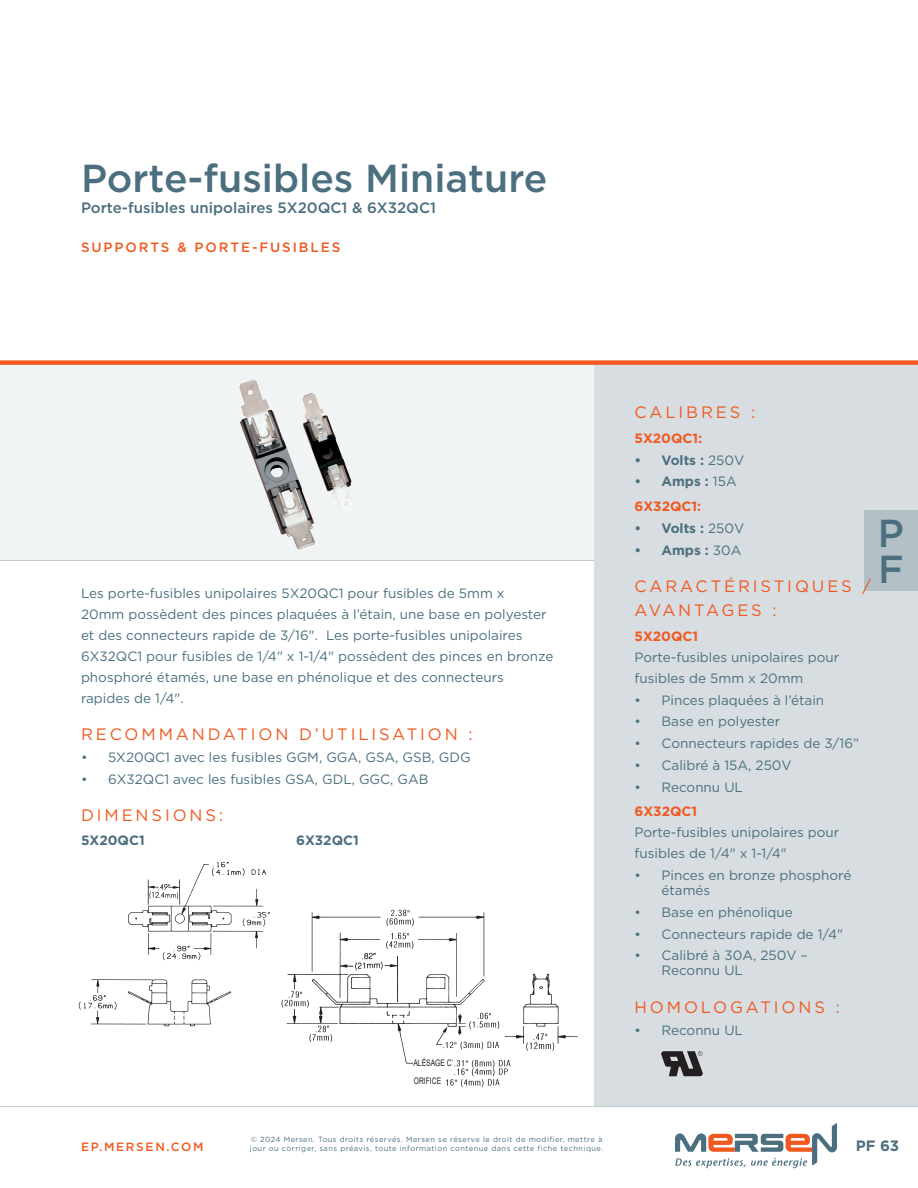
<style>
.page{position:relative;width:918px;height:1188px;background:#fff}
.page>*{position:absolute;margin:0;border:0;box-sizing:border-box;transform-origin:0 0}
.NEW_Product_MSL_Page_1{font:500 39px/36px "Gotham";color:#4b6f7f}
.NEW_Subhead{font:16.5px/24px "Gotham";letter-spacing:.175em;color:#f15921}
.NEW_Product_MSL_Description{font:500 15px "Gotham";color:#4b6f7f}
.t1{font:700 15px "Gotham";color:#4b6f7f}
.NEW_Text{font:13.5px/21px "Gotham";color:#4b6f7f}
.t2{font:700 13.5px "Gotham";color:#4b6f7f}
.New_Sub_subhead_Orange{font:700 13.5px "Gotham";color:#f15921}
.NEW_Product_group{font:500 13.5px "Gotham";letter-spacing:.14em;color:#f15921}
.t3{font:500 12px "Gotham";letter-spacing:.14em;color:#f15921}
.NEW_Italic_Caption_Centered{font:9px "Arial";color:#231f20;scale:.75 1}
.t4{font:7.5px/9px "Gotham";letter-spacing:.06em;color:#4b6f7f}
.s1{font-weight:400}
</style>
<div class="page">
<svg style="left:675px;top:1123px;width:162px;height:45px"></svg>
<div style="left:0;top:365px;width:594px;height:195px;background:#f1f4f5"></div>
<div style="left:594px;top:365px;width:324px;height:742px;background:#d7dde0"></div>
<div style="left:0;top:360px;width:918px;height:5px;background:#f15921"></div>
<hr style="left:0;top:1106px;width:918px;height:1px;background:#c0cace">
<hr style="left:0;top:560px;width:594px;height:1px;background:#c0cace">
<div style="left:864px;top:510px;width:54px;height:81px;background:#b3c0c6"></div>
<img style="left:239px;top:379px;width:115px;height:171px">
<svg style="left:661px;top:1051px;width:42px;height:25px"></svg>
<img style="left:79px;top:861px;width:191px;height:166px">
<img style="left:281px;top:909px;width:297px;height:179px">
<img style="left:526px;top:1031px;width:29px;height:20px">
<div style="left:413px;top:1059px;width:40px;height:15px;background:#fff"></div>
<div style="left:414px;top:1078px;width:30px;height:11px;background:#fff"></div>
<p class="NEW_Product_MSL_Page_1" style="left:81px;top:160px;width:468px">Porte-fusibles Miniature</p>
<p class="NEW_Product_MSL_Description" style="left:81px;top:198px;width:357px">Porte-fusibles unipolaires 5X20QC1 &amp; 6X32QC1</p>
<p class="NEW_Product_group" style="left:81px;top:239px;width:261px">SUPPORTS &amp; PORTE-FUSIBLES</p>
<p class="NEW_Text" style="left:81px;top:582px;width:474px">Les porte-fusibles unipolaires 5X20QC1 pour fusibles de 5mm x<br>20mm possèdent des pinces plaquées à l’étain, une base en polyester et des connecteurs rapide de 3/16". Les porte-fusibles unipolaires 6X32QC1 pour fusibles de 1/4" x 1-1/4" possèdent des pinces en bronze phosphoré étamés, une base en phénolique et des connecteurs rapides de 1/4".</p>
<p class="NEW_Subhead" style="left:81px;top:722px;width:393px">RECOMMANDATION D’UTILISATION :</p>
<p class="NEW_Text" style="left:81px;top:747px;width:391px">• 5X20QC1 avec les fusibles GGM, GGA, GSA, GSB, GDG</p>
<p class="NEW_Text" style="left:81px;top:768px;width:349px">• 6X32QC1 avec les fusibles GSA, GDL, GGC, GAB</p>
<p class="NEW_Subhead" style="left:81px;top:803px;width:144px">DIMENSIONS:</p>
<p class="t2" style="left:81px;top:831px;width:65px">5X20QC1</p>
<p class="t2" style="left:296px;top:831px;width:64px">6X32QC1</p>
<p class="NEW_Italic_Caption_Centered" style="left:413px;top:1057px;width:55px">ALÉSAGE C’</p>
<p class="NEW_Italic_Caption_Centered" style="left:414px;top:1075px;width:38px">ORIFICE</p>
<p class="NEW_Subhead" style="left:634px;top:400px;width:122px">CALIBRES :</p>
<p class="New_Sub_subhead_Orange" style="left:634px;top:429px;width:69px">5X20QC1:</p>
<p class="t2" style="left:634px;top:451px;width:111px">• Volts : <span class="s1">250V</span></p>
<p class="t2" style="left:634px;top:473px;width:104px">• Amps : <span class="s1">15A</span></p>
<p class="New_Sub_subhead_Orange" style="left:634px;top:497px;width:68px">6X32QC1:</p>
<p class="t2" style="left:634px;top:519px;width:111px">• Volts : <span class="s1">250V</span></p>
<p class="t2" style="left:634px;top:541px;width:109px">• Amps : <span class="s1">30A</span></p>
<p class="NEW_Subhead" style="left:634px;top:574px;width:238px">CARACTÉRISTIQUES /<br>AVANTAGES :</p>
<p class="New_Sub_subhead_Orange" style="left:634px;top:627px;width:65px">5X20QC1</p>
<p class="NEW_Text" style="left:634px;top:646px;width:206px">Porte-fusibles unipolaires pour fusibles de 5mm x 20mm</p>
<p class="NEW_Text" style="left:634px;top:689px;width:191px">• Pinces plaquées à l’étain</p>
<p class="NEW_Text" style="left:634px;top:711px;width:147px">• Base en polyester</p>
<p class="NEW_Text" style="left:634px;top:733px;width:226px">• Connecteurs rapides de 3/16”</p>
<p class="NEW_Text" style="left:634px;top:754px;width:159px">• Calibré à 15A, 250V</p>
<p class="NEW_Text" style="left:634px;top:776px;width:110px">• Reconnu UL</p>
<p class="New_Sub_subhead_Orange" style="left:634px;top:803px;width:64px">6X32QC1</p>
<p class="NEW_Text" style="left:634px;top:822px;width:206px">Porte-fusibles unipolaires pour fusibles de 1/4" x 1-1/4"</p>
<p class="NEW_Text" style="left:662px;top:868px;width:191px;line-height:15px;text-indent:-27px">• Pinces en bronze phosphoré étamés</p>
<p class="NEW_Text" style="left:634px;top:901px;width:160px">• Base en phénolique</p>
<p class="NEW_Text" style="left:634px;top:923px;width:210px">• Connecteurs rapide de 1/4"</p>
<p class="NEW_Text" style="left:662px;top:948px;width:148px;line-height:15px;text-indent:-27px">• Calibré à 30A, 250V –<br>Reconnu UL</p>
<p class="NEW_Subhead" style="left:634px;top:995px;width:207px">HOMOLOGATIONS :</p>
<p class="NEW_Text" style="left:634px;top:1019px;width:110px">• Reconnu UL</p>
<h1 class="NEW_Product_MSL_Page_1" style="left:878px;top:515px;width:28px">P<br>F</h1>
<p class="t4" style="left:250px;top:1135px;width:355px">© 2024 Mersen. Tous droits réservés. Mersen se réserve le droit de modifier, mettre à jour ou corriger, sans préavis, toute information contenue dans cette fiche technique.</p>
<p class="t3" style="left:81px;top:1139px;width:124px">EP.MERSEN.COM</p>
<p class="t1" style="left:856px;top:1136px;width:45px">PF 63</p>
</div>
